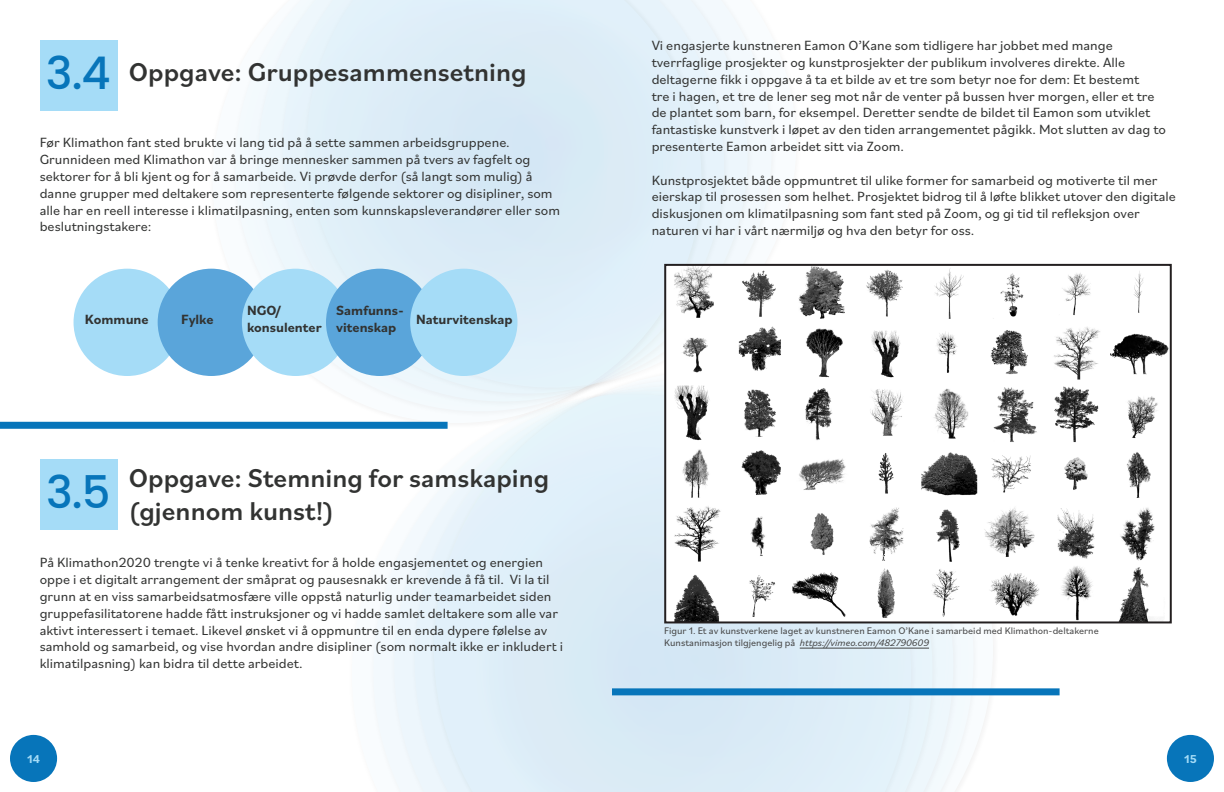
<style>
.page{position:relative;width:1224px;height:792px;background:#fff}
.page>*{position:absolute;margin:0;border:0;box-sizing:border-box;transform-origin:0 0}
.K2020_Heading{font:500 45px "Poppins";color:#0775ba}
.K2020_Chapter_Title{font:500 27px/32.4px "Bilo";color:#323332}
.K2020_Body_Copy{font:14px/16.8px "Bilo";color:#323332}
.K2020_Body_Copy-2{font:700 14px "Bilo";color:#323332}
.t1{font:700 12px "Bilo";color:#a5dcf7}
.K2020_Body_Copy-3{font:10px "Bilo";color:#444}
.s1{font-style:italic}
</style>
<div class="page">
<div style="left:1167px;top:735px;width:47px;height:47px;background:#0775ba;border-radius:50%"></div>
<div style="left:10px;top:735px;width:47px;height:47px;background:#0775ba;border-radius:50%"></div>
<div style="left:239px;top:69px;width:17px;height:300px;background:#f4fafd"></div>
<div style="left:256px;top:32px;width:20px;height:340px;background:#f1f7fc"></div>
<svg style="left:276px;top:0;width:552px;height:376px"></svg>
<div style="left:74px;top:269px;width:107px;height:107px;background:#a5dcf7;border-radius:50%"></div>
<div style="left:158px;top:269px;width:107px;height:107px;background:#5aa5da;border-radius:50%"></div>
<div style="left:242px;top:269px;width:107px;height:107px;background:#a5dcf7;border-radius:50%"></div>
<div style="left:326px;top:269px;width:107px;height:107px;background:#5aa5da;border-radius:50%"></div>
<div style="left:410px;top:269px;width:107px;height:107px;background:#a5dcf7;border-radius:50%"></div>
<svg style="left:316px;top:358px;width:631px;height:434px"></svg>
<div style="left:40px;top:40px;width:77px;height:70px;background:#a5dcf7"></div>
<div style="left:40px;top:459px;width:77px;height:71px;background:#a5dcf7"></div>
<div style="left:0;top:422px;width:448px;height:7px;background:#0775ba"></div>
<hr style="left:800px;top:648px;width:129px;height:1px;background:#444">
<img style="left:667px;top:267px;width:502px;height:353px">
<div style="left:664px;top:264px;width:508px;height:359px;border:2px solid #231f20"></div>
<div style="left:612px;top:688px;width:448px;height:7px;background:#0775ba"></div>
<p class="K2020_Heading" style="left:46px;top:47px;width:66px">3.4</p>
<p class="K2020_Chapter_Title" style="left:129px;top:54px;width:399px">Oppgave: Gruppesammensetning</p>
<p class="K2020_Body_Copy" style="left:40px;top:134px;width:522px">Før Klimathon fant sted brukte vi lang tid på å sette sammen arbeidsgruppene.<br>Grunnideen med Klimathon var å bringe mennesker sammen på tvers av fagfelt og sektorer for å bli kjent og for å samarbeide. Vi prøvde derfor (så langt som mulig) å danne grupper med deltakere som representerte følgende sektorer og disipliner, som alle har en reell interesse i klimatilpasning, enten som kunnskapsleverandører eller som beslutningstakere:</p>
<p class="K2020_Body_Copy-2" style="left:85px;top:309px;width:65px">Kommune</p>
<p class="K2020_Body_Copy-2" style="left:181px;top:309px;width:34px">Fylke</p>
<p class="K2020_Body_Copy-2" style="left:247px;top:301px;width:35px">NGO/</p>
<p class="K2020_Body_Copy-2" style="left:247px;top:318px;width:76px">konsulenter</p>
<p class="K2020_Body_Copy-2" style="left:336px;top:301px;width:69px">Samfunns-</p>
<p class="K2020_Body_Copy-2" style="left:336px;top:318px;width:62px">vitenskap</p>
<p class="K2020_Body_Copy-2" style="left:416px;top:309px;width:98px">Naturvitenskap</p>
<p class="K2020_Heading" style="left:46px;top:467px;width:66px">3.5</p>
<p class="K2020_Chapter_Title" style="left:129px;top:461px;width:422px">Oppgave: Stemning for samskaping (gjennom kunst!)</p>
<p class="K2020_Body_Copy" style="left:40px;top:554px;width:525px">På Klimathon2020 trengte vi å tenke kreativt for å holde engasjementet og energien oppe i et digitalt arrangement der småprat og pausesnakk er krevende å få til. Vi la til grunn at en viss samarbeidsatmosfære ville oppstå naturlig under teamarbeidet siden gruppefasilitatorene hadde fått instruksjoner og vi hadde samlet deltakere som alle var aktivt interessert i temaet. Likevel ønsket vi å oppmuntre til en enda dypere følelse av samhold og samarbeid, og vise hvordan andre disipliner (som normalt ikke er inkludert i klimatilpasning) kan bidra til dette arbeidet.</p>
<p class="K2020_Body_Copy" style="left:652px;top:37px;width:516px">Vi engasjerte kunstneren Eamon O’Kane som tidligere har jobbet med mange tverrfaglige prosjekter og kunstprosjekter der publikum involveres direkte. Alle deltagerne fikk i oppgave å ta et bilde av et tre som betyr noe for dem: Et bestemt<br>tre i hagen, et tre de lener seg mot når de venter på bussen hver morgen, eller et tre de plantet som barn, for eksempel. Deretter sendte de bildet til Eamon som utviklet fantastiske kunstverk i løpet av den tiden arrangementet pågikk. Mot slutten av dag to presenterte Eamon arbeidet sitt via Zoom.</p>
<p class="K2020_Body_Copy" style="left:652px;top:171px;width:526px">Kunstprosjektet både oppmuntret til ulike former for samarbeid og motiverte til mer eierskap til prosessen som helhet. Prosjektet bidrog til å løfte blikket utover den digitale diskusjonen om klimatilpasning som fant sted på Zoom, og gi tid til refleksjon over naturen vi har i vårt nærmiljø og hva den betyr for oss.</p>
<p class="K2020_Body_Copy-3" style="left:664px;top:624px;width:436px">Figur 1. Et av kunstverkene laget av kunstneren Eamon O’Kane i samarbeid med Klimathon-deltakerne</p>
<p class="K2020_Body_Copy-3" style="left:664px;top:636px;width:266px">Kunstanimasjon tilgjengelig på <span class="s1">https://vimeo.com/482790609</span></p>
<p class="t1" style="left:27px;top:751px;width:14px">14</p>
<p class="t1" style="left:1184px;top:751px;width:14px">15</p>
</div>
